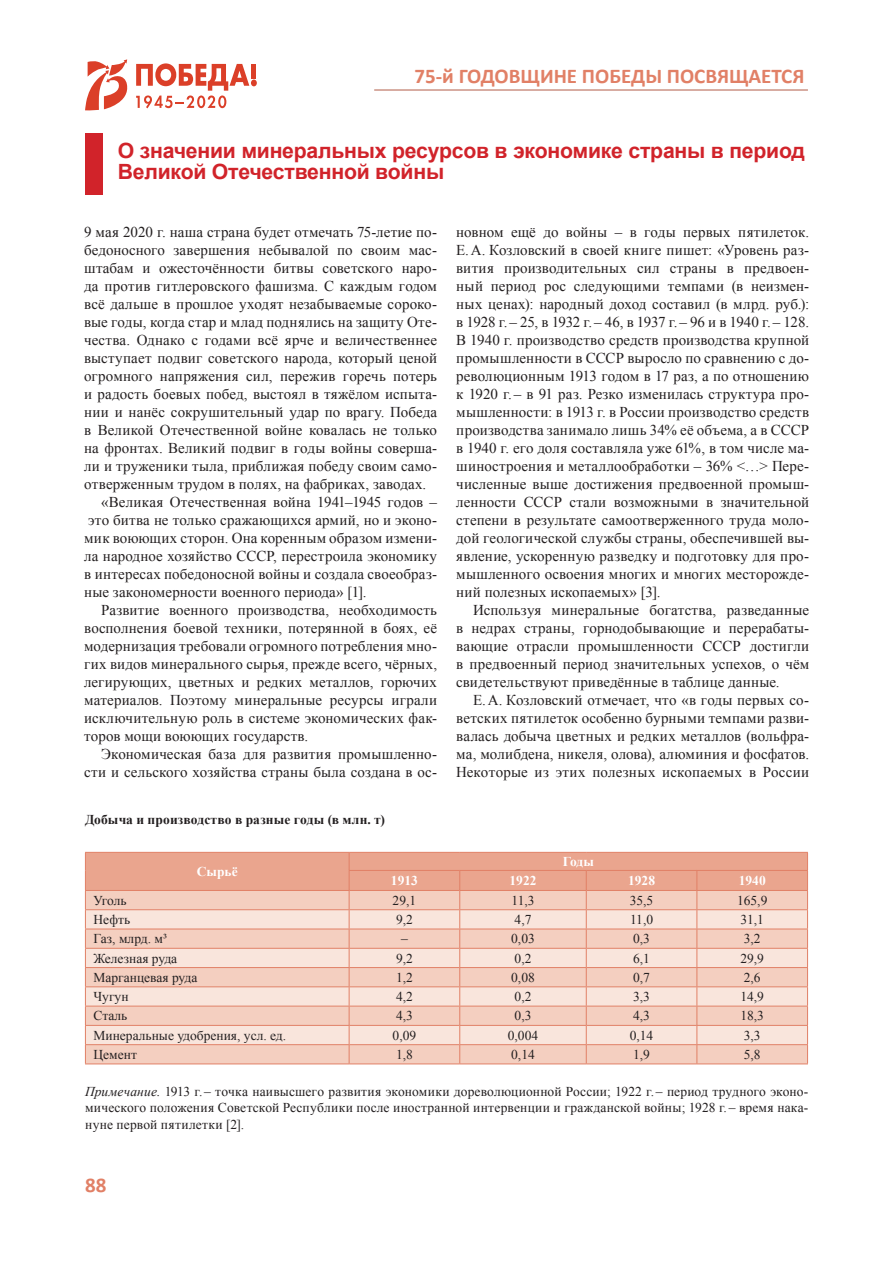
<style>
.page{position:relative;width:893px;height:1263px;background:#fff}
.page>*{position:absolute;margin:0;border:0;box-sizing:border-box;transform-origin:0 0}
.Заголовок_статьи{font:700 21px/21px "Arial";letter-spacing:-.01em;color:#d1232a}
.t1{font:700 21px "Calibri";color:#e18066}
.Основной_текст{font:15px/18px "Times New Roman";letter-spacing:.01em;color:#231f20;text-align:justify}
.Основной_текст-2{font:13.5px/16.2px "Times New Roman";color:#231f20;text-align:justify}
.Основной_текст-3{font:700 13.5px "Times New Roman";letter-spacing:.01em;color:#231f20}
.t2{font:700 13.5px "Times New Roman";color:#fff}
.s1{font-style:italic}
</style>
<div class="page">
<svg style="left:85px;top:852px;width:723px;height:211px;background:#f2cabb"></svg>
<hr style="left:85px;top:1063px;width:264px;height:1px;background:#e18066">
<hr style="left:349px;top:1063px;width:111px;height:1px;background:#e18066">
<hr style="left:460px;top:1063px;width:126px;height:1px;background:#e18066">
<hr style="left:586px;top:1063px;width:111px;height:1px;background:#e18066">
<hr style="left:697px;top:1063px;width:111px;height:1px;background:#e18066">
<hr style="left:374px;top:89px;width:434px;height:2px;background:#ba6f5c">
<svg style="left:136px;top:63px;width:121px;height:45px"></svg>
<div style="left:251px;top:64px;width:5px;height:14px;background:#db3f28"></div>
<svg style="left:85px;top:59px;width:43px;height:51px"></svg>
<div style="left:85px;top:133px;width:17px;height:62px;background:#d1232a"></div>
<p class="t1" style="left:415px;top:63px;width:391px">75-й ГОДОВЩИНЕ ПОБЕДЫ ПОСВЯЩАЕТСЯ</p>
<p class="Заголовок_статьи" style="left:118px;top:140px;width:689px">О значении минеральных ресурсов в экономике страны в период<br>Великой Отечественной войны</p>
<p class="Основной_текст" style="left:84px;top:223px;width:354px">9 мая 2020 г. наша страна будет отмечать 75‑летие по&shy;бедоносного завершения небывалой по своим мас&shy;штабам и ожесточённости битвы советского наро&shy;да против гитлеровского фашизма. С каждым годом всё дальше в прошлое уходят незабываемые сороко&shy;вые годы, когда стар и млад поднялись на защиту Оте&shy;чества. Однако с годами всё ярче и величественнее выступает подвиг советского народа, который ценой огромного напряжения сил, пережив горечь потерь и радость боевых побед, выстоял в тяжёлом испыта&shy;нии и нанёс сокрушительный удар по врагу. Победа в Великой Отечественной войне ковалась не только на фронтах. Великий подвиг в годы войны соверша&shy;ли и труженики тыла, приближая победу своим само&shy;отверженным трудом в полях, на фабриках, заводах.</p>
<p class="Основной_текст" style="left:84px;top:493px;width:354px;text-indent:17px">«Великая Отечественная война 1941–1945 годов – это битва не только сражающихся армий, но и эконо&shy;мик воюющих сторон. Она коренным образом измени&shy;ла народное хозяйство СССР, перестроила экономику в интересах победоносной войны и создала своеобраз&shy;ные закономерности военного периода» [1].</p>
<p class="Основной_текст" style="left:84px;top:601px;width:354px;text-indent:17px">Развитие военного производства, необходимость восполнения боевой техники, потерянной в боях, её модернизация требовали огромного потребления мно&shy;гих видов минерального сырья, прежде всего, чёрных, легирующих, цветных и редких металлов, горючих материалов. Поэтому минеральные ресурсы играли исключительную роль в системе экономических фак&shy;торов мощи воюющих государств.</p>
<p class="Основной_текст" style="left:84px;top:745px;width:354px;text-align:right">Экономическая база для развития промышленно&shy;сти и сельского хозяйства страны была создана в ос-</p>
<p class="Основной_текст-3" style="left:85px;top:810px;width:301px">Добыча и производство в разные годы (в млн. т)</p>
<p class="t2" style="left:197px;top:862px;width:42px">Сырьё</p>
<p class="Основной_текст" style="left:456px;top:223px;width:354px">новном ещё до войны – в годы первых пятилеток.<br>Е.А. Козловский в своей книге пишет: «Уровень раз&shy;вития производительных сил страны в предвоен&shy;ный период рос следующими темпами (в неизмен&shy;ных ценах): народный доход составил (в млрд. руб.): в 1928 г.– 25, в 1932 г.– 46, в 1937 г.– 96 и в 1940 г.– 128.<br>В 1940 г. производство средств производства крупной промышленности в СССР выросло по сравнению с до&shy;революционным 1913 годом в 17 раз, а по отношению к 1920 г.– в 91 раз. Резко изменилась структура про&shy;мышленности: в 1913 г. в России производство средств производства занимало лишь 34% её объема, а в СССР в 1940 г. его доля составляла уже 61%, в том числе ма&shy;шиностроения и металлообработки – 36% &lt;…&gt; Пере&shy;численные выше достижения предвоенной промыш&shy;ленности СССР стали возможными в значительной степени в результате самоотверженного труда моло&shy;дой геологической службы страны, обеспечившей вы&shy;явление, ускоренную разведку и подготовку для про&shy;мышленного освоения многих и многих месторожде&shy;ний полезных ископаемых» [3].</p>
<p class="Основной_текст" style="left:456px;top:601px;width:354px;text-indent:17px">Используя минеральные богатства, разведанные в недрах страны, горнодобывающие и перерабаты&shy;вающие отрасли промышленности СССР достигли в предвоенный период значительных успехов, о чём свидетельствуют приведённые в таблице данные.</p>
<p class="Основной_текст" style="left:456px;top:691px;width:354px;text-indent:17px">Е.А. Козловский отмечает, что «в годы первых со&shy;ветских пятилеток особенно бурными темпами разви&shy;валась добыча цветных и редких металлов (вольфра&shy;ма, молибдена, никеля, олова), алюминия и фосфатов.<br>Некоторые из этих полезных ископаемых в России</p>
<p class="t2" style="left:563px;top:852px;width:33px">Годы</p>
<p class="t2" style="left:391px;top:871px;width:28px">1913</p>
<p class="t2" style="left:509px;top:871px;width:28px">1922</p>
<p class="t2" style="left:628px;top:871px;width:28px">1928</p>
<p class="t2" style="left:739px;top:871px;width:28px">1940</p>
<p class="Основной_текст-2" style="left:94px;top:892px;width:35px">Уголь</p>
<p class="Основной_текст-2" style="left:393px;top:892px;width:25px">29,1</p>
<p class="Основной_текст-2" style="left:511px;top:892px;width:25px">11,3</p>
<p class="Основной_текст-2" style="left:630px;top:892px;width:25px">35,5</p>
<p class="Основной_текст-2" style="left:737px;top:892px;width:32px">165,9</p>
<p class="Основной_текст-2" style="left:94px;top:911px;width:38px">Нефть</p>
<p class="Основной_текст-2" style="left:396px;top:911px;width:18px">9,2</p>
<p class="Основной_текст-2" style="left:515px;top:911px;width:18px">4,7</p>
<p class="Основной_текст-2" style="left:630px;top:911px;width:25px">11,0</p>
<p class="Основной_текст-2" style="left:740px;top:911px;width:25px">31,1</p>
<p class="Основной_текст-2" style="left:94px;top:930px;width:75px">Газ, млрд. м³</p>
<p class="Основной_текст-2" style="left:401px;top:930px;width:8px">–</p>
<p class="Основной_текст-2" style="left:511px;top:930px;width:25px">0,03</p>
<p class="Основной_текст-2" style="left:633px;top:930px;width:18px">0,3</p>
<p class="Основной_текст-2" style="left:744px;top:930px;width:18px">3,2</p>
<p class="Основной_текст-2" style="left:94px;top:950px;width:85px">Железная руда</p>
<p class="Основной_текст-2" style="left:396px;top:950px;width:18px">9,2</p>
<p class="Основной_текст-2" style="left:515px;top:950px;width:18px">0,2</p>
<p class="Основной_текст-2" style="left:633px;top:950px;width:18px">6,1</p>
<p class="Основной_текст-2" style="left:740px;top:950px;width:25px">29,9</p>
<p class="Основной_текст-2" style="left:94px;top:969px;width:105px">Марганцевая руда</p>
<p class="Основной_текст-2" style="left:396px;top:969px;width:18px">1,2</p>
<p class="Основной_текст-2" style="left:511px;top:969px;width:25px">0,08</p>
<p class="Основной_текст-2" style="left:633px;top:969px;width:18px">0,7</p>
<p class="Основной_текст-2" style="left:744px;top:969px;width:18px">2,6</p>
<p class="Основной_текст-2" style="left:94px;top:988px;width:37px">Чугун</p>
<p class="Основной_текст-2" style="left:396px;top:988px;width:18px">4,2</p>
<p class="Основной_текст-2" style="left:515px;top:988px;width:18px">0,2</p>
<p class="Основной_текст-2" style="left:633px;top:988px;width:18px">3,3</p>
<p class="Основной_текст-2" style="left:740px;top:988px;width:25px">14,9</p>
<p class="Основной_текст-2" style="left:94px;top:1007px;width:35px">Сталь</p>
<p class="Основной_текст-2" style="left:396px;top:1007px;width:18px">4,3</p>
<p class="Основной_текст-2" style="left:515px;top:1007px;width:18px">0,3</p>
<p class="Основной_текст-2" style="left:633px;top:1007px;width:18px">4,3</p>
<p class="Основной_текст-2" style="left:740px;top:1007px;width:25px">18,3</p>
<p class="Основной_текст-2" style="left:94px;top:1027px;width:194px">Минеральные удобрения, усл. ед.</p>
<p class="Основной_текст-2" style="left:393px;top:1027px;width:25px">0,09</p>
<p class="Основной_текст-2" style="left:508px;top:1027px;width:32px">0,004</p>
<p class="Основной_текст-2" style="left:630px;top:1027px;width:25px">0,14</p>
<p class="Основной_текст-2" style="left:744px;top:1027px;width:18px">3,3</p>
<p class="Основной_текст-2" style="left:94px;top:1046px;width:45px">Цемент</p>
<p class="Основной_текст-2" style="left:396px;top:1046px;width:18px">1,8</p>
<p class="Основной_текст-2" style="left:511px;top:1046px;width:25px">0,14</p>
<p class="Основной_текст-2" style="left:633px;top:1046px;width:18px">1,9</p>
<p class="Основной_текст-2" style="left:744px;top:1046px;width:18px">5,8</p>
<p class="Основной_текст-2" style="left:85px;top:1083px;width:725px"><span class="s1">Примечание.</span> 1913 г. – точка наивысшего развития экономики дореволюционной России; 1922 г. – период трудного эконо&shy;мического положения Советской Республики после иностранной интервенции и гражданской войны; 1928 г. – время нака&shy;нуне первой пятилетки [2].</p>
<p class="t1" style="left:85px;top:1171px;width:23px">88</p>
</div>
